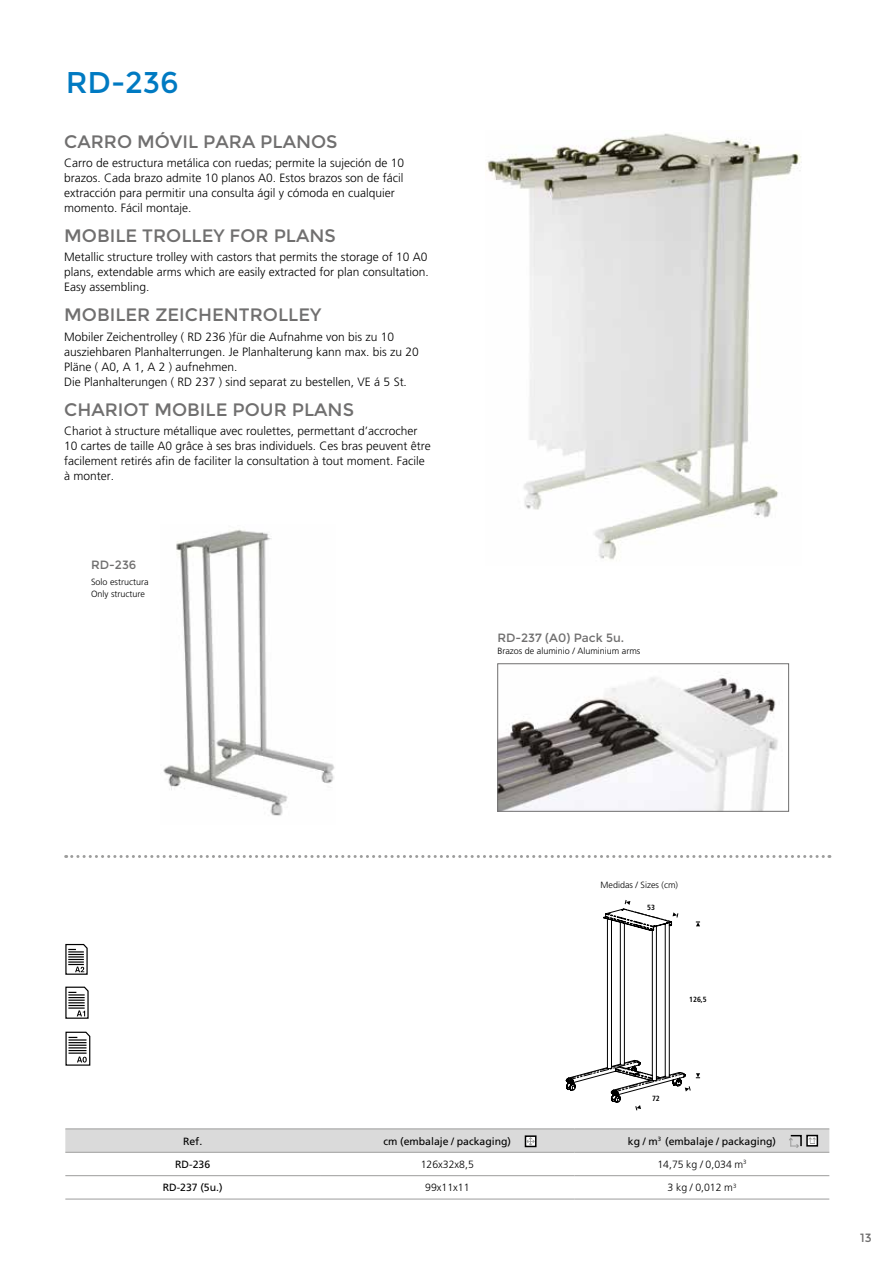
<style>
.page{position:relative;width:893px;height:1263px;background:#fff}
.page>*{position:absolute;margin:0;border:0;box-sizing:border-box;transform-origin:0 0}
.t1{font:30px "Montserrat";color:#007ac2}
.t2{font:18px "Montserrat";color:#706f6f}
.t3{font:300 12px/15px "Frutiger";color:#000}
.t4{font:12px "Montserrat";color:#706f6f}
.t5{font:10.5px "Frutiger";color:#000}
.t6{font:300 10.5px "Frutiger";color:#000}
.t7{font:300 9px/12px "Frutiger";color:#000}
.t8{font:700 condensed 7.5px "Frutiger";color:#000}
</style>
<div class="page">
<img style="left:486px;top:133px;width:315px;height:428px">
<img style="left:499px;top:675px;width:279px;height:135px">
<div style="left:497px;top:663px;width:292px;height:149px;border:1px solid #706f6f"></div>
<img style="left:163px;top:529px;width:172px;height:287px">
<svg style="left:65px;top:1031px;width:26px;height:35px"></svg>
<svg style="left:65px;top:986px;width:24px;height:33px"></svg>
<svg style="left:65px;top:943px;width:23px;height:32px"></svg>
<svg style="left:566px;top:900px;width:134px;height:211px"></svg>
<svg style="left:66px;top:855px;width:764px;height:3px"></svg>
<hr style="left:65px;top:1199px;width:255px;height:1px;background:#9d9d9c">
<hr style="left:320px;top:1199px;width:255px;height:1px;background:#9d9d9c">
<hr style="left:575px;top:1199px;width:254px;height:1px;background:#9d9d9c">
<hr style="left:65px;top:1128px;width:255px;height:1px;background:#9d9d9c">
<hr style="left:320px;top:1128px;width:255px;height:1px;background:#9d9d9c">
<hr style="left:575px;top:1128px;width:254px;height:1px;background:#9d9d9c">
<svg style="left:65px;top:1129px;width:764px;height:70px"></svg>
<h1 class="t1" style="left:66px;top:65px;width:115px">RD-236</h1>
<h2 class="t2" style="left:64px;top:131px;width:275px">CARRO MÓVIL PARA PLANOS</h2>
<p class="t3" style="left:64px;top:156px;width:342px">Carro de estructura metálica con ruedas; permite la sujeción de 10 brazos. Cada brazo admite 10 planos A0. Estos brazos son de fácil extracción para permitir una consulta ágil y cómoda en cualquier momento. Fácil montaje.</p>
<h2 class="t2" style="left:64px;top:225px;width:273px">MOBILE TROLLEY FOR PLANS</h2>
<p class="t3" style="left:64px;top:250px;width:366px;text-align:justify">Metallic structure trolley with castors that permits the storage of 10 A0 plans, extendable arms which are easily extracted for plan consultation.<br>Easy assembling.</p>
<h2 class="t2" style="left:64px;top:305px;width:259px">MOBILER ZEICHENTROLLEY</h2>
<p class="t3" style="left:64px;top:329px;width:356px">Mobiler Zeichentrolley ( RD 236 )für die Aufnahme von bis zu 10 ausziehbaren Planhalterrungen. Je Planhalterung kann max. bis zu 20<br>Pläne ( A0, A 1, A 2 ) aufnehmen.<br>Die Planhalterungen ( RD 237 ) sind separat zu bestellen, VE á 5 St.</p>
<h2 class="t2" style="left:64px;top:399px;width:291px">CHARIOT MOBILE POUR PLANS</h2>
<p class="t3" style="left:64px;top:423px;width:368px">Chariot à structure métallique avec roulettes, permettant d’accrocher 10 cartes de taille A0 grâce à ses bras individuels. Ces bras peuvent être facilement retirés afin de faciliter la consultation à tout moment. Facile à monter.</p>
<p class="t4" style="left:91px;top:558px;width:47px">RD-236</p>
<p class="t7" style="left:91px;top:576px;width:59px">Solo estructura<br>Only structure</p>
<p class="t4" style="left:497px;top:631px;width:128px">RD-237 (A0) Pack 5u.</p>
<p class="t7" style="left:497px;top:645px;width:145px">Brazos de aluminio / Aluminium arms</p>
<p class="t7" style="left:601px;top:879px;width:79px">Medidas / Sizes (cm)</p>
<p class="t8" style="left:647px;top:903px;width:9px">53</p>
<p class="t8" style="left:689px;top:995px;width:19px">126,5</p>
<p class="t8" style="left:652px;top:1094px;width:9px">72</p>
<p class="t5" style="left:183px;top:1135px;width:21px">Ref.</p>
<p class="t5" style="left:384px;top:1135px;width:129px">cm (embalaje / packaging)</p>
<p class="t5" style="left:628px;top:1135px;width:150px">kg / m<sup>3</sup> (embalaje / packaging)</p>
<p class="t5" style="left:175px;top:1158px;width:37px">RD-236</p>
<p class="t6" style="left:421px;top:1158px;width:55px">126x32x8,5</p>
<p class="t6" style="left:657px;top:1158px;width:91px">14,75 kg / 0,034 m<sup>3</sup></p>
<p class="t5" style="left:163px;top:1181px;width:61px">RD-237 (5u.)</p>
<p class="t6" style="left:425px;top:1182px;width:46px">99x11x11</p>
<p class="t6" style="left:668px;top:1182px;width:70px">3 kg / 0,012 m<sup>3</sup></p>
<p class="t4" style="left:860px;top:1230px;width:13px">13</p>
</div>
